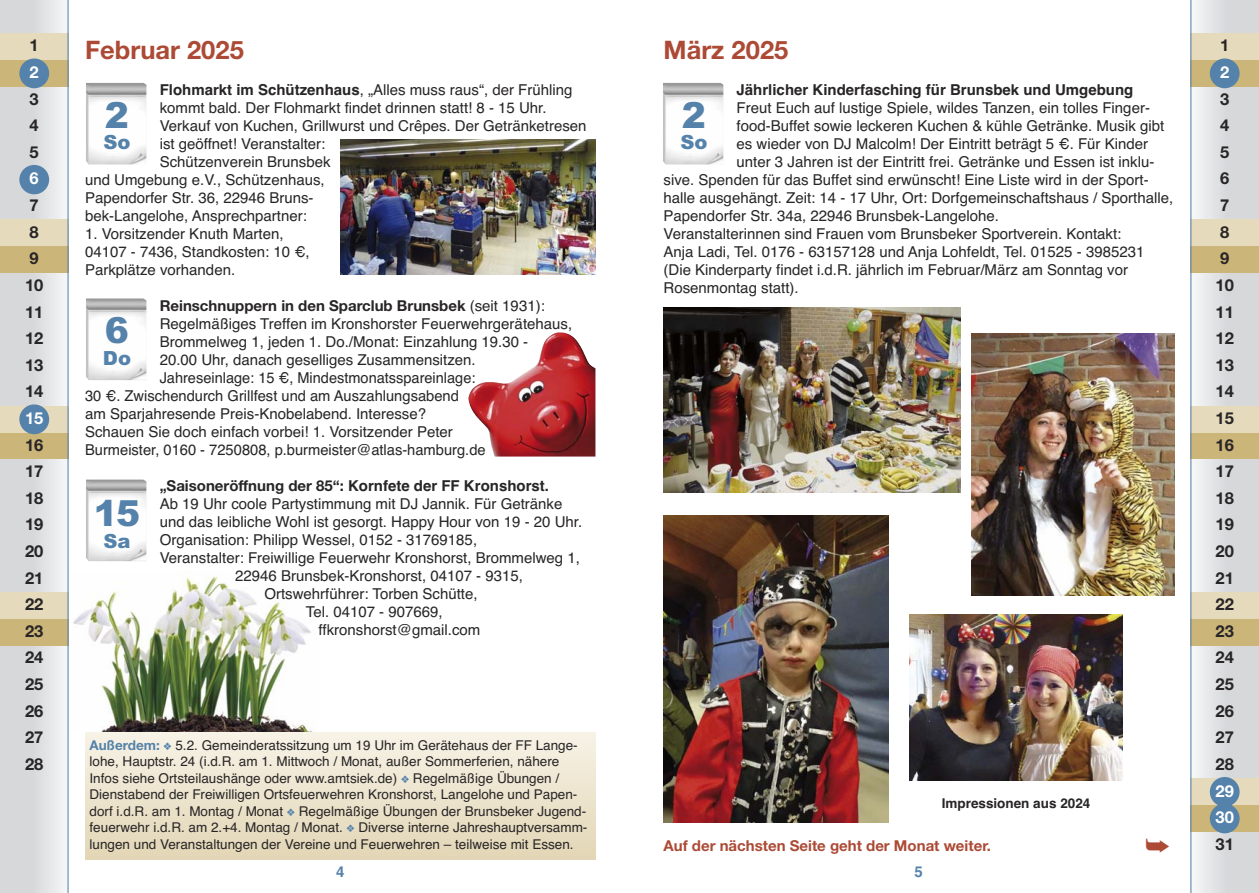
<style>
.page{position:relative;width:1259px;height:893px;background:#fff}
.page>*{position:absolute;margin:0;border:0;box-sizing:border-box;transform-origin:0 0}
.t1{font:900 36px "Arial";color:#5482aa}
.t2{font:700 25.5px "Helvetica Neue";color:#ac4a35}
.t3{font:900 19.5px "Arial";color:#5482aa}
.t4{font:700 16.5px/26.5px "Helvetica Neue";color:#272526}
.t5{font:700 16.5px/26.5px "Helvetica Neue";color:#fff}
.t6{font:15px/18px "Helvetica";color:#272526}
.t7{font:700 15px "Helvetica";color:#272526}
.t8{font:700 15px "Helvetica Neue";color:#272526}
.t9{font:700 15px "Helvetica Neue";color:#ac4a35}
.t10{font:700 15px "Helvetica";color:#5482aa}
.t11{font:13.5px/16.5px "Helvetica";color:#272526}
.t12{font:700 13.5px "Helvetica";color:#272526}
.s1{font-weight:700}
.s2{font-family:"Helvetica";font-weight:400}
.s3{font-family:"Helvetica Neue"}
.s4{font-family:"Helvetica Neue";font-weight:700;color:#5482aa}
.s5{font-family:"Menlo";font-weight:700;color:#5482aa}
</style>
<div class="page">
<img style="left:73px;top:576px;width:239px;height:156px">
<div style="left:1191px;top:0;width:68px;height:893px;background:linear-gradient(to right,#eff1f1,#cfd1d3)"></div>
<div style="left:1191px;top:60px;width:68px;height:27px;background:#cbb578"></div>
<div style="left:1191px;top:246px;width:68px;height:27px;background:#cbb578"></div>
<div style="left:1191px;top:433px;width:68px;height:26px;background:#cbb578"></div>
<div style="left:1191px;top:619px;width:68px;height:26px;background:#cbb578"></div>
<div style="left:1191px;top:33px;width:68px;height:27px;background:#e5dabc"></div>
<div style="left:1191px;top:220px;width:68px;height:26px;background:#e5dabc"></div>
<div style="left:1191px;top:406px;width:68px;height:27px;background:#e5dabc"></div>
<div style="left:1191px;top:592px;width:68px;height:27px;background:#e5dabc"></div>
<div style="left:1191px;top:805px;width:68px;height:27px;background:#cbb578"></div>
<div style="left:1191px;top:778px;width:68px;height:27px;background:#e5dabc"></div>
<div style="left:1209px;top:58px;width:30px;height:30px;background:#5482aa;border-radius:50%"></div>
<div style="left:1209px;top:777px;width:30px;height:30px;background:#5482aa;border-radius:50%"></div>
<div style="left:1209px;top:804px;width:30px;height:29px;background:#5482aa;border-radius:50%"></div>
<hr style="left:1190px;top:0;width:1px;height:893px;background:#5482aa">
<div style="left:0;top:0;width:68px;height:893px;background:linear-gradient(to right,#ced0d2,#eef0f0)"></div>
<div style="left:0;top:60px;width:68px;height:27px;background:#cbb578"></div>
<div style="left:0;top:246px;width:68px;height:27px;background:#cbb578"></div>
<div style="left:0;top:433px;width:68px;height:26px;background:#cbb578"></div>
<div style="left:0;top:619px;width:68px;height:26px;background:#cbb578"></div>
<div style="left:0;top:33px;width:68px;height:27px;background:#e5dabc"></div>
<div style="left:0;top:220px;width:68px;height:26px;background:#e5dabc"></div>
<div style="left:0;top:406px;width:68px;height:27px;background:#e5dabc"></div>
<div style="left:0;top:592px;width:68px;height:27px;background:#e5dabc"></div>
<hr style="left:68px;top:0;width:1px;height:893px;background:#5482aa">
<div style="left:19px;top:58px;width:30px;height:30px;background:#5482aa;border-radius:50%"></div>
<div style="left:19px;top:165px;width:30px;height:29px;background:#5482aa;border-radius:50%"></div>
<div style="left:19px;top:404px;width:30px;height:30px;background:#5482aa;border-radius:50%"></div>
<img style="left:86px;top:83px;width:60px;height:24px">
<img style="left:663px;top:83px;width:60px;height:24px">
<img style="left:86px;top:298px;width:60px;height:25px">
<img style="left:86px;top:480px;width:60px;height:24px">
<img style="left:340px;top:139px;width:255px;height:135px">
<img style="left:468px;top:332px;width:127px;height:125px">
<div style="left:85px;top:732px;width:510px;height:127px;background:linear-gradient(to bottom,#f7f3e7,#e2d6b5)"></div>
<img style="left:663px;top:307px;width:297px;height:185px">
<img style="left:971px;top:334px;width:203px;height:261px">
<img style="left:663px;top:516px;width:225px;height:306px">
<img style="left:910px;top:615px;width:212px;height:165px">
<p class="t4" style="left:30px;top:34px;width:11px">1</p>
<p class="t5" style="left:30px;top:60px;width:11px">2</p>
<p class="t4" style="left:30px;top:87px;width:11px;text-align:justify">3<br>4<br>5</p>
<p class="t5" style="left:30px;top:167px;width:11px">6</p>
<p class="t4" style="left:25px;top:193px;width:20px">7<br>8<br>9<br>10<br>11<br>12<br>13<br>14</p>
<p class="t5" style="left:25px;top:406px;width:20px">15</p>
<p class="t4" style="left:25px;top:433px;width:20px;text-align:justify">16<br>17<br>18<br>19<br>20<br>21<br>22<br>23<br>24<br>25<br>26<br>27<br>28</p>
<h2 class="t2" style="left:85px;top:41px;width:160px">Februar 2025</h2>
<p class="t6" style="left:160px;top:82px;width:414px"><span class="s1">Flohmarkt im Schützenhaus</span>, „Alles muss raus“, der Frühling</p>
<p class="t6" style="left:160px;top:100px;width:388px">kommt bald. Der Flohmarkt findet drinnen statt! 8 - 15 Uhr.</p>
<p class="t6" style="left:160px;top:118px;width:428px">Verkauf von Kuchen, Grillwurst und Crêpes. Der Getränketresen</p>
<p class="t6" style="left:160px;top:136px;width:167px">ist geöffnet! Veranstalter:</p>
<p class="t6" style="left:160px;top:154px;width:172px">Schützenverein Brunsbek</p>
<p class="t6" style="left:85px;top:172px;width:241px">und Umgebung e.V., Schützenhaus,</p>
<p class="t6" style="left:85px;top:190px;width:230px">Papendorfer Str. 36, 22946 Bruns-</p>
<p class="t6" style="left:85px;top:208px;width:223px">bek-Langelohe, Ansprechpartner:</p>
<p class="t6" style="left:85px;top:226px;width:226px">1. Vorsitzender Knuth Marten,<br>04107 - 7436, Standkosten: 10 €,<br>Parkplätze vorhanden.</p>
<p class="t8" style="left:160px;top:300px;width:387px">Reinschnuppern in den Sparclub Brunsbek <span class="s2">(seit 1931):</span></p>
<p class="t6" style="left:160px;top:316px;width:414px">Regelmäßiges Treffen im Kronshorster Feuerwehrgerätehaus,</p>
<p class="t6" style="left:160px;top:334px;width:370px">Brommelweg 1, jeden 1. Do./Monat: Einzahlung 19.30 -</p>
<p class="t6" style="left:160px;top:352px;width:317px">20.00 Uhr, danach geselliges Zusammensitzen.</p>
<p class="t6" style="left:160px;top:370px;width:317px">Jahreseinlage: 15 €, Mindestmonatsspareinlage:</p>
<p class="t6" style="left:85px;top:388px;width:375px">30 €. Zwischendurch Grillfest und am Auszahlungsabend</p>
<p class="t6" style="left:85px;top:406px;width:342px">am Sparjahresende Preis-Knobelabend. Interesse?</p>
<p class="t6" style="left:85px;top:424px;width:369px">Schauen Sie doch einfach vorbei! 1. Vorsitzender Peter</p>
<p class="t6" style="left:85px;top:442px;width:402px">Burmeister, 0160 - 7250808, p.burmeister@atlas-hamburg.de</p>
<p class="t7" style="left:160px;top:480px;width:391px"><span class="s3">„Saisoneröffnung der 85“:</span> Kornfete der FF Kronshorst.</p>
<p class="t6" style="left:160px;top:496px;width:404px">Ab 19 Uhr coole Partystimmung mit DJ Jannik. Für Getränke</p>
<p class="t6" style="left:160px;top:514px;width:424px">und das leibliche Wohl ist gesorgt. Happy Hour von 19 - 20 Uhr.</p>
<p class="t6" style="left:160px;top:532px;width:319px">Organisation: Philipp Wessel, 0152 - 31769185,</p>
<p class="t6" style="left:160px;top:550px;width:422px">Veranstalter: Freiwillige Feuerwehr Kronshorst, Brommelweg 1,</p>
<p class="t6" style="left:235px;top:568px;width:289px">22946 Brunsbek-Kronshorst, 04107 - 9315,</p>
<p class="t6" style="left:264px;top:586px;width:215px">Ortswehrführer: Torben Schütte,</p>
<p class="t6" style="left:306px;top:604px;width:138px">Tel. 04107 - 907669,</p>
<p class="t6" style="left:319px;top:622px;width:163px">ffkronshorst@gmail.com</p>
<h1 class="t1" style="left:105px;top:94px;width:26px">2</h1>
<h3 class="t3" style="left:103px;top:131px;width:29px">So</h3>
<h1 class="t1" style="left:105px;top:310px;width:26px">6</h1>
<h3 class="t3" style="left:103px;top:347px;width:30px">Do</h3>
<h1 class="t1" style="left:94px;top:493px;width:48px">15</h1>
<h3 class="t3" style="left:103px;top:530px;width:29px">Sa</h3>
<p class="t11" style="left:90px;top:738px;width:499px"><span class="s4">Außerdem:</span> <span class="s5">❖</span> 5.2. Gemeinderatssitzung um 19 Uhr im Gerätehaus der FF Lange&shy;lohe, Hauptstr. 24 (i.d.R. am 1. Mittwoch / Monat, außer Sommerferien, nähere Infos siehe Ortsteilaushänge oder www.amtsiek.de) <span class="s5">❖</span> Regelmäßige Übungen / Dienstabend der Freiwilligen Ortsfeuerwehren Kronshorst, Langelohe und Papen&shy;dorf i.d.R. am 1. Montag / Monat <span class="s5">❖</span> Regelmäßige Übungen der Brunsbeker Jugend&shy;feuerwehr i.d.R. am 2.+4. Montag / Monat. <span class="s5">❖</span> Diverse interne Jahreshauptversamm&shy;lungen und Veranstaltungen der Vereine und Feuerwehren – teilweise mit Essen.</p>
<p class="t10" style="left:336px;top:866px;width:10px">4</p>
<h2 class="t2" style="left:663px;top:41px;width:126px">März 2025</h2>
<p class="t7" style="left:736px;top:84px;width:398px">Jährlicher Kinderfasching für Brunsbek und Umgebung</p>
<p class="t6" style="left:736px;top:100px;width:415px">Freut Euch auf lustige Spiele, wildes Tanzen, ein tolles Finger-</p>
<p class="t6" style="left:736px;top:118px;width:429px">food-Buffet sowie leckeren Kuchen &amp; kühle Getränke. Musik gibt</p>
<p class="t6" style="left:736px;top:136px;width:413px">es wieder von DJ Malcolm! Der Eintritt beträgt 5 €. Für Kinder</p>
<p class="t6" style="left:736px;top:154px;width:419px">unter 3 Jahren ist der Eintritt frei. Getränke und Essen ist inklu-</p>
<p class="t6" style="left:663px;top:172px;width:486px">sive. Spenden für das Buffet sind erwünscht! Eine Liste wird in der Sport-</p>
<p class="t6" style="left:663px;top:190px;width:511px">halle ausgehängt. Zeit: 14 - 17 Uhr, Ort: Dorfgemeinschaftshaus / Sporthalle,</p>
<p class="t6" style="left:663px;top:208px;width:337px">Papendorfer Str. 34a, 22946 Brunsbek-Langelohe.</p>
<p class="t6" style="left:663px;top:226px;width:459px">Veranstalterinnen sind Frauen vom Brunsbeker Sportverein. Kontakt:</p>
<p class="t6" style="left:663px;top:244px;width:482px">Anja Ladi, Tel. 0176 - 63157128 und Anja Lohfeldt, Tel. 01525 - 3985231</p>
<p class="t6" style="left:663px;top:262px;width:466px">(Die Kinderparty findet i.d.R. jährlich im Februar/März am Sonntag vor</p>
<p class="t6" style="left:663px;top:280px;width:137px">Rosenmontag statt).</p>
<h1 class="t1" style="left:682px;top:94px;width:26px">2</h1>
<h3 class="t3" style="left:680px;top:131px;width:29px">So</h3>
<p class="t12" style="left:941px;top:799px;width:150px">Impressionen aus 2024</p>
<p class="t9" style="left:663px;top:840px;width:329px">Auf der nächsten Seite geht der Monat weiter.</p>
<p class="t10" style="left:914px;top:866px;width:10px">5</p>
<p class="t4" style="left:1220px;top:34px;width:11px">1</p>
<p class="t5" style="left:1220px;top:60px;width:11px">2</p>
<p class="t4" style="left:1215px;top:87px;width:20px">3<br>4<br>5<br>6<br>7<br>8<br>9<br>10<br>11<br>12<br>13<br>14<br>15<br>16<br>17<br>18<br>19<br>20<br>21<br>22<br>23<br>24<br>25<br>26<br>27<br>28</p>
<p class="t5" style="left:1215px;top:779px;width:20px">29<br>30</p>
<p class="t4" style="left:1215px;top:832px;width:20px">31</p>
</div>
